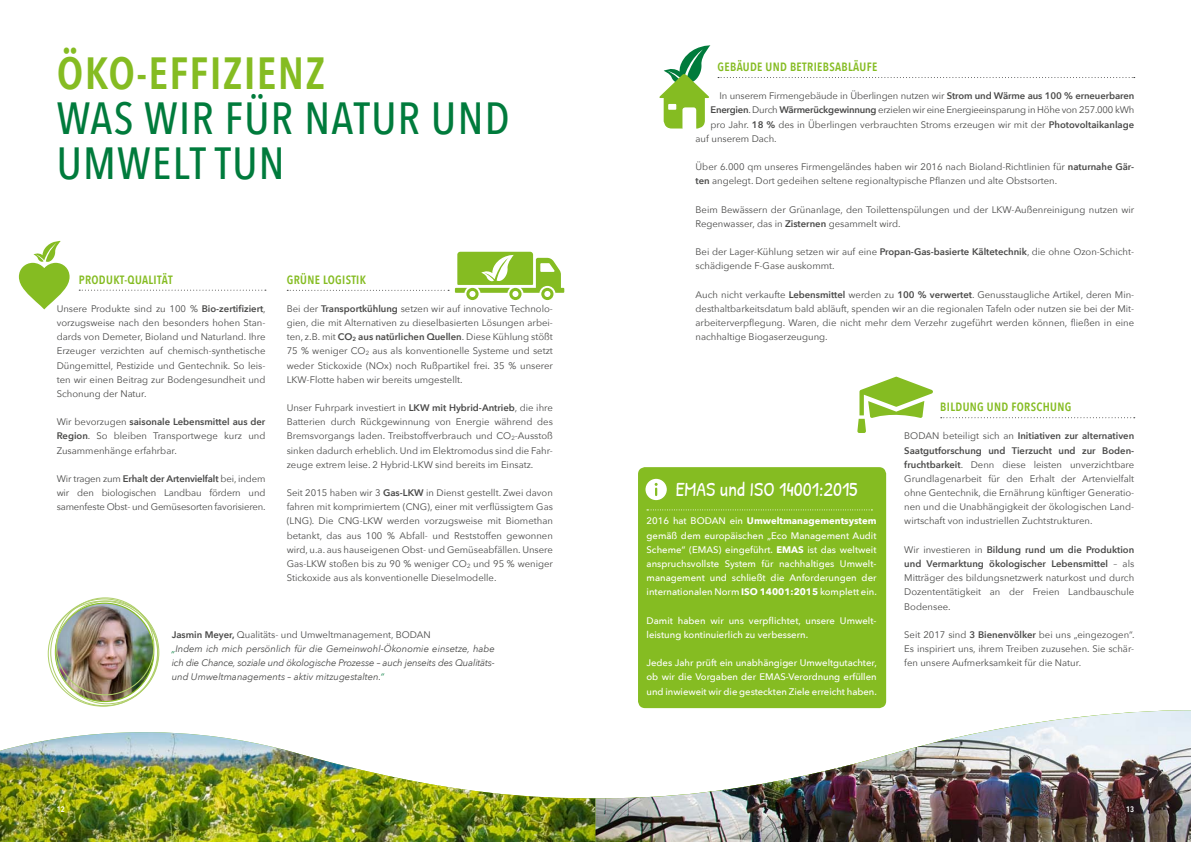
<style>
.page{position:relative;width:1191px;height:842px;background:#fff}
.page>*{position:absolute;margin:0;border:0;box-sizing:border-box;transform-origin:0 0}
.t1{font:500 45px/45px "Avenir Next Condensed";letter-spacing:.03em;color:#007b3c}
.t2{font:600 45px "Avenir Next Condensed";color:#85bc22}
.t3{font:20px "Patrick Hand";color:#fff}
.t4{font:600 12px "Avenir Next Condensed";letter-spacing:.03em;color:#85bc22}
.t5{font:9.5px/14.2px "Avenir Next";color:#494948;text-align:justify}
.t6{font:500 9.5px/14.2px "Avenir Next";color:#fff;text-align:justify}
.t7{font:italic 9.5px/14.2px "Avenir Next";color:#494948}
.t8{font:9.5px "Avenir Next";letter-spacing:-.02em;color:#494948}
.t9{font:600 8px "Avenir Next Condensed";color:#fff}
.s1{font-weight:600}
.s2{font-weight:600;font-style:normal}
.s3{font-style:normal}
.s4{color:#007b3c}
.s5{font-weight:700}
</style>
<div class="page">
<svg style="left:79px;top:290px;width:187px;height:1px"></svg>
<svg style="left:718px;top:77px;width:416px;height:1px"></svg>
<svg style="left:940px;top:417px;width:194px;height:1px"></svg>
<svg style="left:19px;top:240px;width:51px;height:69px"></svg>
<svg style="left:455px;top:252px;width:109px;height:48px"></svg>
<div style="left:663px;top:91px;width:42px;height:38px;background:#85bc22;border-radius:8px"></div>
<svg style="left:659px;top:45px;width:51px;height:53px"></svg>
<div style="left:682px;top:107px;width:14px;height:24px;background:#fff;border-radius:3px"></div>
<div style="left:668px;top:104px;width:8px;height:6px;background:#fff"></div>
<svg style="left:857px;top:377px;width:76px;height:56px"></svg>
<img style="left:55px;top:603px;width:99px;height:98px;border-radius:49px">
<div style="left:638px;top:467px;width:248px;height:241px;background:#85bc22;border-radius:7px"></div>
<svg style="left:647px;top:509px;width:225px;height:1px"></svg>
<div style="left:645px;top:479px;width:22px;height:21px;background:#fff;border-radius:50%"></div>
<svg style="left:654px;top:483px;width:3px;height:13px"></svg>
<svg style="left:287px;top:290px;width:162px;height:1px"></svg>
<img style="left:0;top:706px;width:595px;height:136px">
<img style="left:0;top:732px;width:595px;height:66px">
<img style="left:595px;top:710px;width:596px;height:132px">
<h1 class="t2" style="left:57px;top:34px;width:173px">ÖKO-EFFIZIENZ</h1>
<h1 class="t1" style="left:57px;top:96px;width:454px">WAS WIR FÜR NATUR UND<br>UMWEL</h1>
<h1 class="t1" style="left:190px;top:141px;width:96px">T TUN</h1>
<p class="t4" style="left:57px;top:269px;width:85px">PRODUKT-QUALI</p>
<p class="t4" style="left:157px;top:269px;width:17px">TÄT</p>
<p class="t5" style="left:57px;top:301px;width:210px">Unsere Produkte sind zu 100 % <span class="s1">Bio-zertifiziert</span>, vorzugsweise nach den besonders hohen Stan&shy;dards von Demeter, Bioland und Naturland. Ihre Erzeuger verzichten auf chemisch-synthetische Düngemittel, Pestizide und Gentechnik. So leis&shy;ten wir einen Beitrag zur Bodengesundheit und Schonung der Natur.</p>
<p class="t5" style="left:57px;top:414px;width:210px">Wir bevorzugen <span class="s1">saisonale Lebensmittel aus der Region</span>. So bleiben Transportwege kurz und Zusammenhänge erfahrbar.</p>
<p class="t5" style="left:57px;top:471px;width:210px">Wir tragen zum <span class="s1">Erhalt der Artenvielfalt</span> bei, indem wir den biologischen Landbau fördern und samenfeste Obst- und Gemüsesorten favorisieren.</p>
<p class="t4" style="left:287px;top:269px;width:21px">GRÜNE</p>
<p class="t4" style="left:323px;top:269px;width:39px">LOGI STIK</p>
<p class="t5" style="left:287px;top:301px;width:268px">Bei der <span class="s1">Transportkühlung</span> setzen wir auf innovative Technolo&shy;gien, die mit Alternativen zu dieselbasierten Lösungen arbei&shy;ten, z.B. mit <span class="s1">CO</span><sub>2</sub> <span class="s1">aus natürlichen Quellen</span>. Diese Kühlung stößt 75 % weniger CO<sub>2</sub> aus als konventionelle Systeme und setzt weder Stickoxide (NOx) noch Rußpartikel frei. 35 % unserer LKW-Flotte haben wir bereits umgestellt.</p>
<p class="t5" style="left:287px;top:400px;width:268px">Unser Fuhrpark investiert in <span class="s1">LKW mit Hybrid-Antrieb</span>, die ihre Batterien durch Rückgewinnung von Energie während des Bremsvorgangs laden. Treibstoffverbrauch und CO<sub>2</sub>-Ausstoß sinken dadurch erheblich. Und im Elektromodus sind die Fahr&shy;zeuge extrem leise. 2 Hybrid-LKW sind bereits im Einsatz.</p>
<p class="t5" style="left:287px;top:485px;width:268px">Seit 2015 haben wir 3 <span class="s1">Gas-LKW</span> in Dienst gestellt. Zwei davon fahren mit komprimiertem (CNG), einer mit verflüssigtem Gas (LNG). Die CNG-LKW werden vorzugsweise mit Biomethan betankt, das aus 100 % Abfall- und Reststoffen gewonnen wird, u.a. aus hauseigenen Obst- und Gemüseabfällen. Unsere Gas-LKW stoßen bis zu 90 % weniger CO<sub>2</sub> und 95 % weniger Stickoxide aus als konventionelle Dieselmodelle.</p>
<p class="t7" style="left:172px;top:627px;width:325px"><span class="s2">Jasmin Meyer,</span> <span class="s3">Qualitäts- und Umweltmanagement, BODAN<br></span><span class="s4">„</span>Indem ich mich persönlich für die Gemeinwohl-Ökonomie einsetze, habe ich die Chance, soziale und ökologische Prozesse – auch jenseits des Qualitäts&shy;und Umweltmanagements – aktiv mitzugestalten.<span class="s4">“</span></p>
<p class="t4" style="left:717px;top:56px;width:160px">GEBÄUDE UN D BETRIEBSABLÄUFE</p>
<p class="t5" style="left:719px;top:88px;width:416px">In unserem Firmengebäude in Überlingen nutzen wir <span class="s1">Strom und Wärme aus 100 % erneuerbaren</span></p>
<p class="t8" style="left:710px;top:102px;width:425px"><span class="s1">Energien</span>. Durch <span class="s1">Wärmerückgewinnung</span> erzielen wir eine Energieeinsparung in Höhe von 257.000 kWh</p>
<p class="t5" style="left:710px;top:117px;width:425px">pro Jahr. <span class="s1">18 %</span> des in Überlingen verbrauchten Stroms erzeugen wir mit der <span class="s1">Photovoltaikanlage</span></p>
<p class="t5" style="left:695px;top:131px;width:83px">auf unserem Dach.</p>
<p class="t5" style="left:695px;top:159px;width:440px">Über 6.000 qm unseres Firmengeländes haben wir 2016 nach Bioland-Richtlinien für <span class="s1">naturnahe Gär&shy;ten</span> angelegt. Dort gedeihen seltene regionaltypische Pflanzen und alte Obstsorten.</p>
<p class="t5" style="left:695px;top:202px;width:440px">Beim Bewässern der Grünanlage, den Toilettenspülungen und der LKW-Außenreinigung nutzen wir<br>Regenwasser, das in <span class="s1">Zisternen</span> gesammelt wird.</p>
<p class="t5" style="left:695px;top:244px;width:440px">Bei der Lager-Kühlung setzen wir auf eine <span class="s1">Propan-Gas-basierte Kältetechnik</span>, die ohne Ozon-Schicht&shy;schädigende F-Gase auskommt.</p>
<p class="t5" style="left:695px;top:287px;width:440px">Auch nicht verkaufte <span class="s1">Lebensmittel</span> werden zu <span class="s1">100 % verwertet</span>. Genusstaugliche Artikel, deren Min&shy;desthaltbarkeitsdatum bald abläuft, spenden wir an die regionalen Tafeln oder nutzen sie bei der Mit&shy;arbeiterverpflegung. Waren, die nicht mehr dem Verzehr zugeführt werden können, fließen in eine nachhaltige Biogaserzeugung.</p>
<h2 class="t3" style="left:675px;top:475px;width:185px">EMAS und ISO 14001:2015</h2>
<p class="t6" style="left:646px;top:514px;width:232px">2016 hat BODAN ein <span class="s5">Umweltmanagementsystem </span>gemäß dem europäischen „Eco Management Audit Scheme“ (EMAS) eingeführt. <span class="s5">EMAS</span> ist das weltweit anspruchsvollste System für nachhaltiges Umwelt&shy;management und schließt die Anforderungen der internationalen Norm <span class="s5">ISO 14001:2015</span> komplett ein.</p>
<p class="t6" style="left:646px;top:613px;width:231px">Damit haben wir uns verpflichtet, unsere Umwelt&shy;leistung kontinuierlich zu verbessern.</p>
<p class="t6" style="left:646px;top:655px;width:232px">Jedes Jahr prüft ein unabhängiger Umweltgutachter, ob wir die Vorgaben der EMAS-Verordnung erfüllen und inwieweit wir die gesteckten Ziele erreicht haben.</p>
<p class="t4" style="left:940px;top:396px;width:30px">BILDUNG</p>
<p class="t4" style="left:987px;top:396px;width:71px">UN D FORSCHUNG</p>
<p class="t5" style="left:904px;top:429px;width:231px">BODAN beteiligt sich an <span class="s1">Initiativen zur alternativen Saatgutforschung und Tierzucht und zur Boden&shy;fruchtbarkeit</span>. Denn diese leisten unverzichtbare Grundlagenarbeit für den Erhalt der Artenvielfalt ohne Gentechnik, die Ernährung künftiger Generatio&shy;nen und die Unabhängigkeit der ökologischen Land&shy;wirtschaft von industriellen Zuchtstrukturen.</p>
<p class="t5" style="left:904px;top:542px;width:231px">Wir investieren in <span class="s1">Bildung rund um die Produktion und Vermarktung ökologischer Lebensmittel</span> – als Mitträger des bildungsnetzwerk naturkost und durch Dozententätigkeit an der Freien Landbauschule Bodensee.</p>
<p class="t5" style="left:904px;top:627px;width:232px">Seit 2017 sind <span class="s1">3 Bienenvölker</span> bei uns „eingezogen“.<br>Es inspiriert uns, ihrem Treiben zuzusehen. Sie schär&shy;fen unsere Aufmerksamkeit für die Natur.</p>
<p class="t9" style="left:57px;top:802px;width:10px">12</p>
<p class="t9" style="left:1126px;top:802px;width:10px">13</p>
</div>
